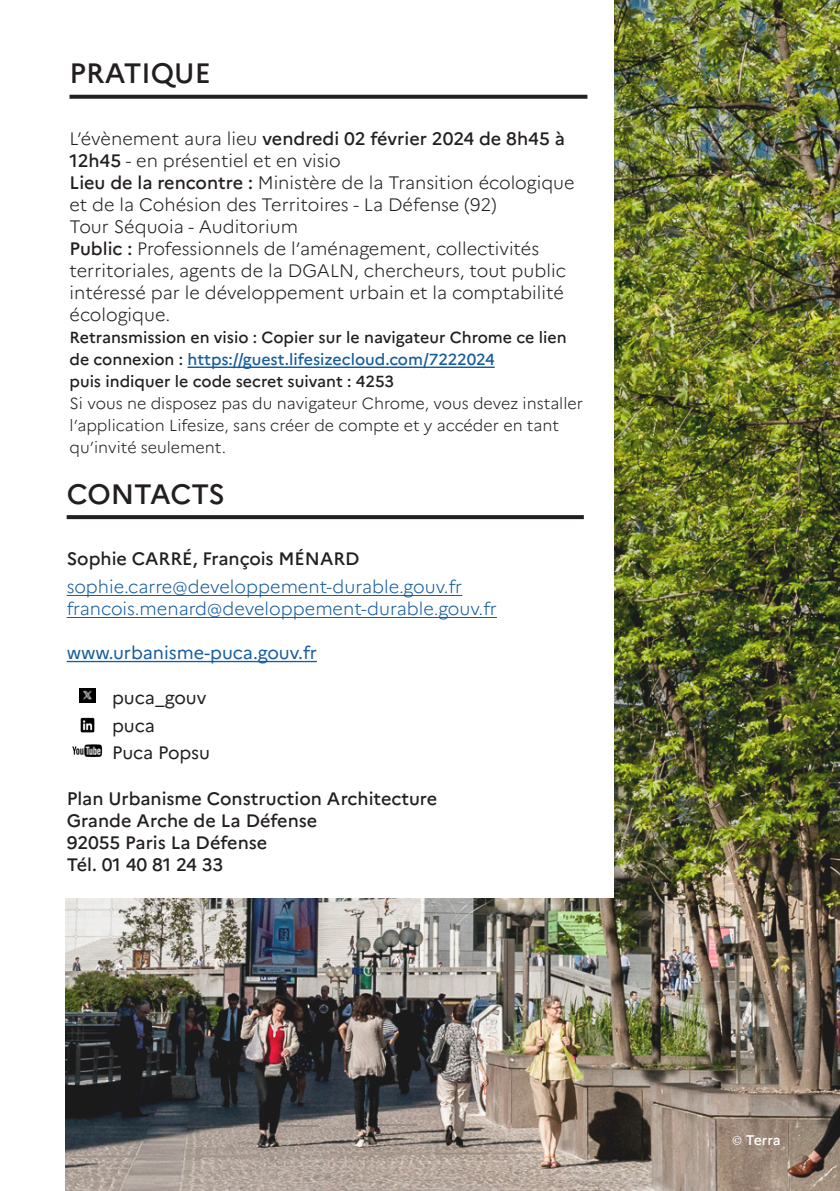
<style>
.page{position:relative;width:840px;height:1191px;background:#fff}
.page>*{position:absolute;margin:0;border:0;box-sizing:border-box;transform-origin:0 0}
.t1{font:700 34px "Marianne";color:#231f20}
.titre_4ème_de_couverture{font:500 28px "Marianne";color:#231f20}
.t2{font:300 18px/22px "Marianne";color:#231f20}
.t3{font:500 18px "Marianne";color:#231f20}
.t4{font:300 18px "Marianne";color:#175d9e}
.t5{font:18px "Marianne";color:#175d9e}
.t6{font:18px "Marianne";color:#231f20}
.t7{font:500 16px/22px "Marianne";color:#231f20}
.t8{font:300 16px/22px "Marianne";color:#231f20}
.t9{font:500 14px "Marianne";letter-spacing:-.01em;color:#fff}
.s1{font-weight:500}
.s2{color:#175d9e}
.s3{font-size:18.2px}
.s4{font-family:"Utopia Std";font-weight:400}
</style>
<div class="page">
<img style="left:65px;top:0;width:774px;height:1191px">
<div style="left:62px;top:0;width:552px;height:897px;background:#fff"></div>
<svg style="left:69px;top:95px;width:518px;height:4px;background:#312d2e"></svg>
<hr style="left:187px;top:366px;width:307px;height:2px;background:#175d9e">
<svg style="left:67px;top:515px;width:516px;height:4px;background:#292626"></svg>
<hr style="left:67px;top:595px;width:395px;height:1px;background:#175d9e">
<hr style="left:67px;top:617px;width:429px;height:1px;background:#175d9e">
<hr style="left:67px;top:661px;width:250px;height:1px;background:#175d9e">
<img style="left:79px;top:688px;width:17px;height:15px">
<img style="left:72px;top:744px;width:31px;height:14px">
<img style="left:80px;top:717px;width:15px;height:16px">
<p class="titre_4ème_de_couverture" style="left:69px;top:56px;width:143px">PRATIQUE</p>
<p class="t2" style="left:69px;top:128px;width:496px">L’évènement aura lieu <span class="s1">vendredi 02 février 2024 de 8h45 à<br>12h45</span> - en présentiel et en visio</p>
<p class="t2" style="left:69px;top:172px;width:506px"><span class="s1">Lieu de la rencontre :</span> Ministère de la Transition écologique et de la Cohésion des Territoires - La Défense (92)</p>
<p class="t2" style="left:69px;top:216px;width:230px">Tour Séquoia - Auditorium</p>
<p class="t2" style="left:69px;top:238px;width:497px"><span class="s1">Public :</span> Professionnels de l’aménagement, collectivités territoriales, agents de la DGALN, chercheurs, tout public intéressé par le développement urbain et la comptabilité écologique.</p>
<p class="t7" style="left:69px;top:326px;width:498px">Retransmission en visio : Copier sur le navigateur Chrome ce lien de connexion : <span class="s2">https://guest.lifesizecloud.com/7222024</span></p>
<p class="t7" style="left:69px;top:370px;width:326px">puis indiquer le code secret suivant : 4253</p>
<p class="t8" style="left:69px;top:392px;width:515px">Si vous ne disposez pas du navigateur Chrome, vous devez installer l’application Lifesize, sans créer de compte et y accéder en tant qu’invité seulement.</p>
<p class="titre_4ème_de_couverture" style="left:67px;top:477px;width:160px">CONTACTS</p>
<p class="t3" style="left:67px;top:548px;width:294px">Sophie CARRÉ, François MÉNARD</p>
<p class="t4" style="left:67px;top:576px;width:397px">sophie.carre@developpement-durable.gouv.fr</p>
<p class="t4" style="left:67px;top:598px;width:431px">francois.menard@developpement-durable.gouv.fr</p>
<p class="t5" style="left:67px;top:642px;width:251px">www.urbanisme-puca.gouv.fr</p>
<p class="t6" style="left:112px;top:686px;width:96px">puca_gouv</p>
<p class="t6" style="left:112px;top:714px;width:44px">puca</p>
<p class="t6" style="left:112px;top:742px;width:99px">Puca Popsu</p>
<p class="t3" style="left:67px;top:787px;width:372px"><span class="s3">P</span>lan Urbanisme Construction Architecture</p>
<p class="t3" style="left:67px;top:809px;width:252px">Grande Arche de La Défense</p>
<p class="t3" style="left:67px;top:831px;width:202px">92055 Paris La Défense</p>
<p class="t3" style="left:67px;top:853px;width:158px">Tél. 01 40 81 24 33</p>
<p class="t1" style="left:745px;top:979px;width:29px">→</p>
<p class="t9" style="left:731px;top:1131px;width:50px"><span class="s4">©</span> Terra</p>
</div>
